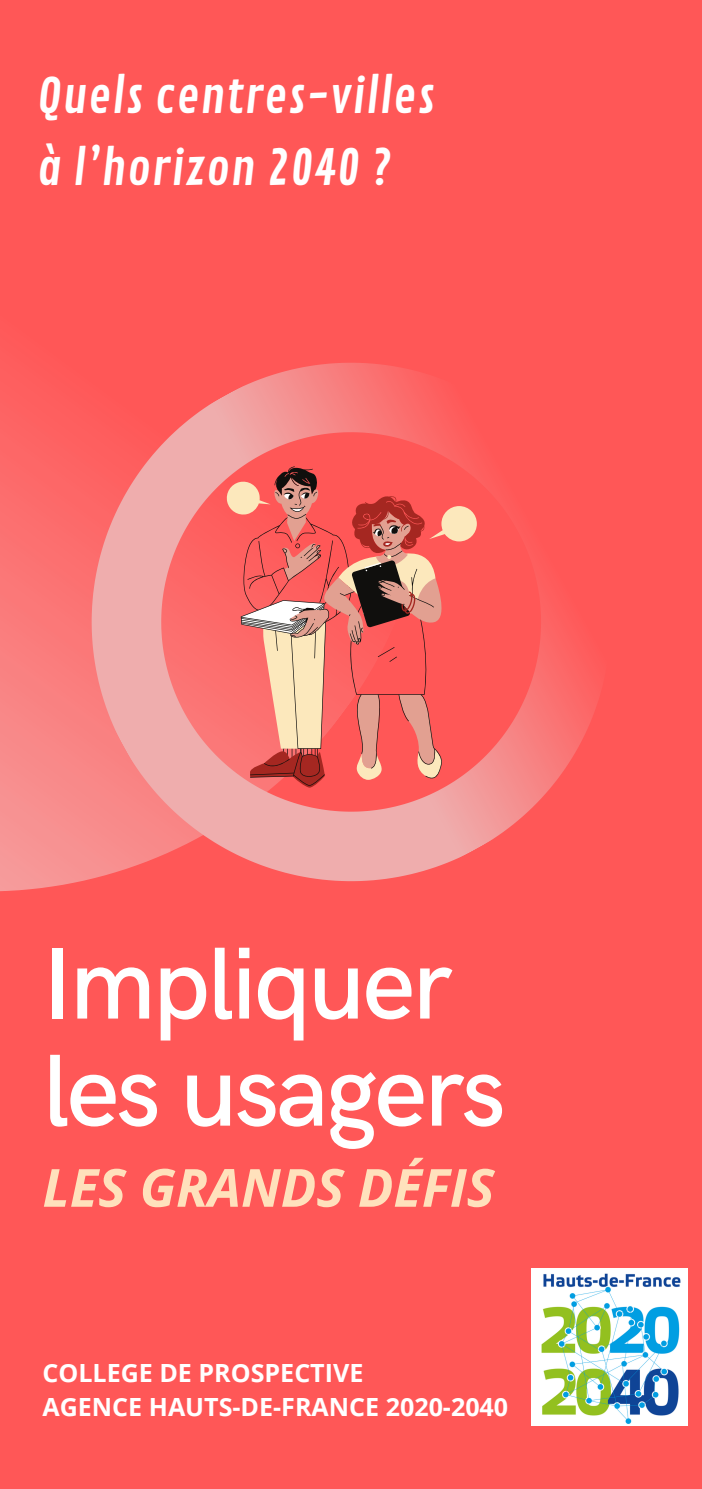
<style>
.page{position:relative;width:702px;height:1489px;background:#fff}
.page>*{position:absolute;margin:0;border:0;box-sizing:border-box;transform-origin:0 0}
.t1{font:500 102.75px/107px "HK Grotesk";letter-spacing:-.03em;color:#fff}
.t2{font:italic 700 52.5px "Open Sans";color:#ffe1bc}
.t3{font:47.5px/71.5px "Contrail One";letter-spacing:.02em;color:#fff}
.t4{font:700 25px/33.8px "Open Sans";color:#fff}
</style>
<div class="page">
<div style="left:0;top:0;width:701px;height:1489px;background:#ff5757"></div>
<svg style="left:0;top:363px;width:598px;height:529px"></svg>
<svg style="left:227px;top:466px;width:249px;height:321px"></svg>
<img style="left:531px;top:1268px;width:156px;height:158px">
<h3 class="t3" style="left:37px;top:62px;width:399px">Quels centres-villes à l’horizon 2040 ?</h3>
<h1 class="t1" style="left:42px;top:934px;width:464px">Impliquer les usagers</h1>
<h2 class="t2" style="left:42px;top:1150px;width:453px">LES GRANDS DÉFIS</h2>
<p class="t4" style="left:42px;top:1355px;width:467px">COLLEGE DE PROSPECTIVE<br>AGENCE HAUTS-DE-FRANCE 2020-2040</p>
</div>
